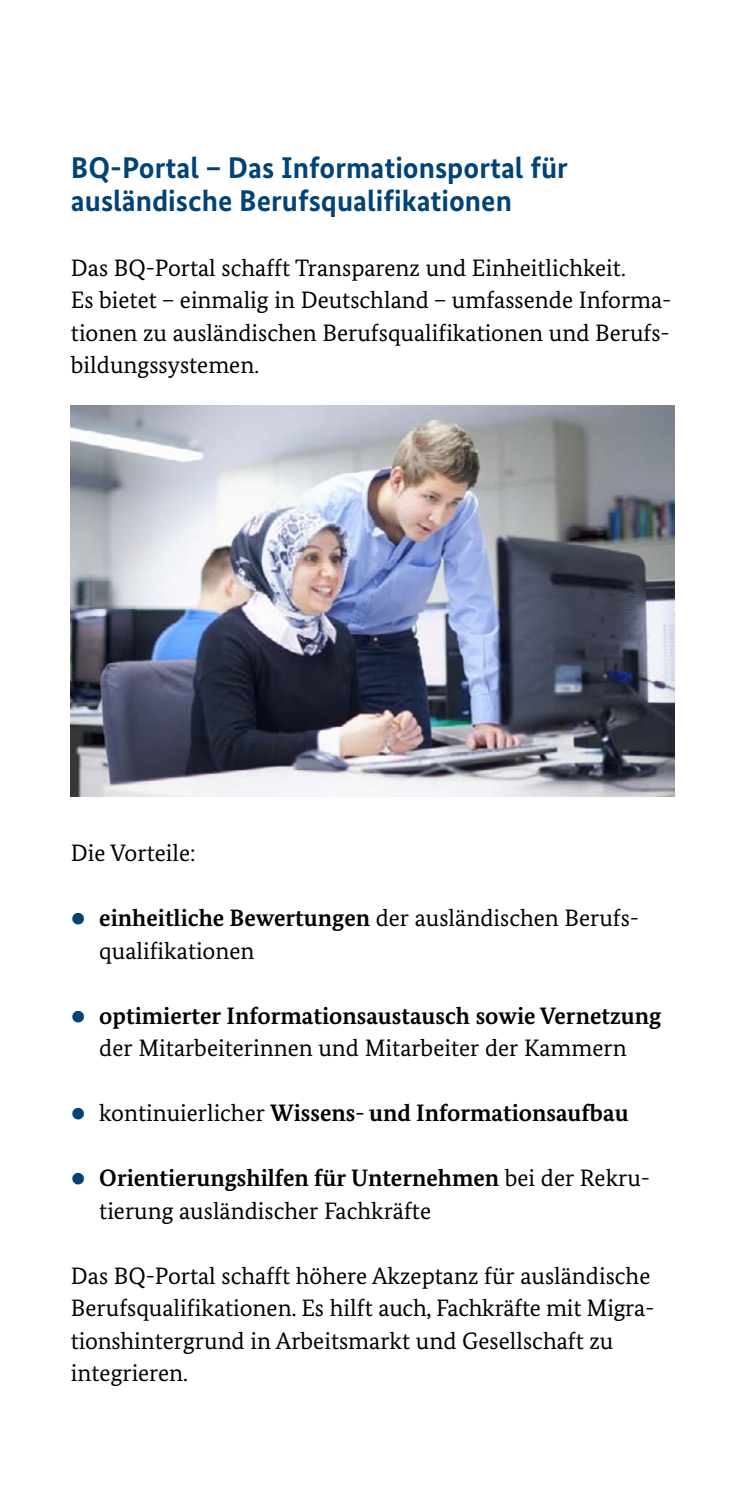
<style>
.page{position:relative;width:745px;height:1489px;background:#fff}
.page>*{position:absolute;margin:0;border:0;box-sizing:border-box;transform-origin:0 0}
.t1{font:700 30px/32.5px "Bundes Sans";color:#004377}
.t2{font:23.75px/32.5px "Bundes Serif";color:#000}
.t3{font:700 23.75px/32.5px "Bundes Serif";color:#000;text-align:center}
.s1{color:#004377}
.s2{font-weight:700}
.s3{font-weight:400}
</style>
<div class="page">
<img style="left:71px;top:406px;width:602px;height:390px">
<h2 class="t1" style="left:71px;top:151px;width:498px">BQ-Portal – Das Informationsportal für ausländische Berufsqualifikationen</h2>
<p class="t2" style="left:71px;top:251px;width:601px">Das BQ-Portal schafft Transparenz und Einheitlichkeit.<br>Es bietet – einmalig in Deutschland – umfassende Informa&shy;tionen zu ausländischen Berufsqualifikationen und Berufs&shy;bildungssystemen.</p>
<p class="t2" style="left:71px;top:836px;width:126px">Die Vorteile:</p>
<p class="t2" style="left:99px;top:901px;width:541px;text-indent:-28px"><span class="s1">•</span> <span class="s2">einheitliche Bewertungen</span> der ausländischen Berufs&shy;qualifikationen</p>
<p class="t3" style="left:71px;top:999px;width:591px"><span class="s1">•</span> optimierter Informationsaustausch sowie Vernetzung <span class="s3">der Mitarbeiterinnen und Mitarbeiter der Kammern</span></p>
<p class="t3" style="left:71px;top:1096px;width:558px"><span class="s1">•</span> <span class="s3">kontinuierlicher</span> Wissens- und Informationsaufbau</p>
<p class="t2" style="left:99px;top:1161px;width:552px;text-indent:-28px"><span class="s1">•</span> <span class="s2">Orientierungshilfen für Unternehmen</span> bei der Rekru&shy;tierung ausländischer Fachkräfte</p>
<p class="t2" style="left:71px;top:1259px;width:581px">Das BQ-Portal schafft höhere Akzeptanz für ausländische Berufsqualifikationen. Es hilft auch, Fachkräfte mit Migra&shy;tionshintergrund in Arbeitsmarkt und Gesellschaft zu integrieren.</p>
</div>
